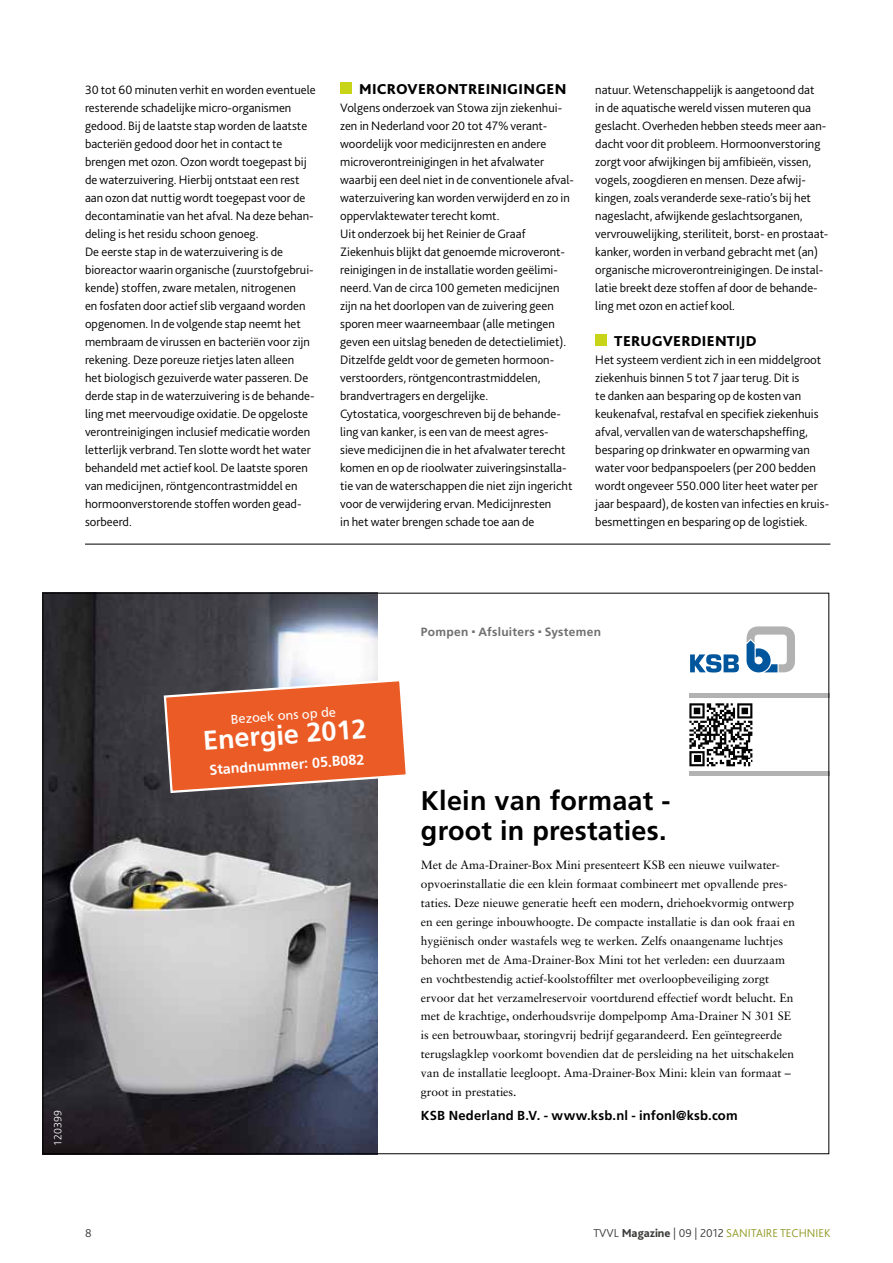
<style>
.page{position:relative;width:893px;height:1263px;background:#fff}
.page>*{position:absolute;margin:0;border:0;box-sizing:border-box;transform-origin:0 0}
.t1{font:700 27px/30px "Frutiger";letter-spacing:.01em;color:#000}
.t2{font:700 27px "Frutiger";color:#fff}
.t3{font:800 15px "Bliss 2";letter-spacing:.02em;color:#000}
.t4{font:700 14.25px "Frutiger";color:#fff}
.t5{font:700 13.05px "Frutiger";letter-spacing:.01em;color:#000}
.t6{font:12.9px "Frutiger";color:#fff}
.t7{font:300 12.75px/18px "Bliss 2";color:#000}
.t8{font:12px/18.9px "Sabon";letter-spacing:-.005em;color:#000}
.t9{font:300 12px "Bliss 2";color:#919b26}
.t10{font:700 12px "Frutiger";letter-spacing:.025em;color:#706f6f}
.t11{font:300 12px "Bliss 2";color:#3c3c3b}
.t12{font:300 10.5px "Frutiger";color:#fff}
.s1{color:#3c3c3b}
.s2{font-weight:800;color:#3c3c3b}
</style>
<div class="page">
<div style="left:340px;top:83px;width:12px;height:11px;background:#c8d418"></div>
<div style="left:595px;top:335px;width:12px;height:11px;background:#c8d418"></div>
<img style="left:45px;top:595px;width:332px;height:557px">
<svg style="left:746px;top:626px;width:49px;height:46px"></svg>
<svg style="left:690px;top:654px;width:49px;height:18px"></svg>
<hr style="left:689px;top:694px;width:140px;height:4px;background:#b2b2b2">
<hr style="left:689px;top:771px;width:140px;height:4px;background:#b2b2b2">
<svg style="left:689px;top:703px;width:64px;height:64px"></svg>
<svg style="left:689px;top:703px;width:63px;height:63px"></svg>
<svg style="left:163px;top:678px;width:243px;height:116px;background:#d7683f"></svg>
<hr style="left:85px;top:544px;width:745px;height:1px;background:#000">
<p class="t7" style="left:85px;top:82px;width:232px">30 tot 60 minuten verhit en worden eventuele resterende schadelijke micro-organismen gedood. Bij de laatste stap worden de laatste bacteriën gedood door het in contact te brengen met ozon. Ozon wordt toegepast bij de waterzuivering. Hierbij ontstaat een rest aan ozon dat nuttig wordt toegepast voor de decontaminatie van het afval. Na deze behan&shy;deling is het residu schoon genoeg.<br>De eerste stap in de waterzuivering is de bioreactor waarin organische (zuurstofgebrui&shy;kende) stoffen, zware metalen, nitrogenen<br>en fosfaten door actief slib vergaand worden opgenomen. In de volgende stap neemt het membraam de virussen en bacteriën voor zijn rekening. Deze poreuze rietjes laten alleen<br>het biologisch gezuiverde water passeren. De derde stap in de waterzuivering is de behande&shy;ling met meervoudige oxidatie. De opgeloste verontreinigingen inclusief medicatie worden letterlijk verbrand. Ten slotte wordt het water behandeld met actief kool. De laatste sporen van medicijnen, röntgencontrastmiddel en hormoonverstorende stoffen worden gead&shy;sorbeerd.</p>
<p class="t3" style="left:359px;top:84px;width:209px">MICROVERONTREINIGINGEN</p>
<p class="t7" style="left:340px;top:100px;width:235px">Volgens onderzoek van Stowa zijn ziekenhui&shy;zen in Nederland voor 20 tot 47% verant&shy;woordelijk voor medicijnresten en andere microverontreinigingen in het afvalwater waarbij een deel niet in de conventionele afval&shy;waterzuivering kan worden verwijderd en zo in oppervlaktewater terecht komt.<br>Uit onderzoek bij het Reinier de Graaf Ziekenhuis blijkt dat genoemde microveront&shy;reinigingen in de installatie worden geëlimi&shy;neerd. Van de circa 100 gemeten medicijnen zijn na het doorlopen van de zuivering geen sporen meer waarneembaar (alle metingen geven een uitslag beneden de detectielimiet).<br>Ditzelfde geldt voor de gemeten hormoon&shy;verstoorders, röntgencontrastmiddelen, brandvertragers en dergelijke.<br>Cytostatica, voorgeschreven bij de behande&shy;ling van kanker, is een van de meest agres&shy;sieve medicijnen die in het afvalwater terecht komen en op de rioolwater zuiveringsinstalla&shy;tie van de waterschappen die niet zijn ingericht voor de verwijdering ervan. Medicijnresten<br>in het water brengen schade toe aan de</p>
<p class="t7" style="left:595px;top:82px;width:235px">natuur. Wetenschappelijk is aangetoond dat<br>in de aquatische wereld vissen muteren qua geslacht. Overheden hebben steeds meer aan&shy;dacht voor dit probleem. Hormoonverstoring zorgt voor afwijkingen bij amfibieën, vissen, vogels, zoogdieren en mensen. Deze afwij&shy;kingen, zoals veranderde sexe-ratio’s bij het nageslacht, afwijkende geslachtsorganen, vervrouwelijking, steriliteit, borst- en prostaat&shy;kanker, worden in verband gebracht met (an) organische microverontreinigingen. De instal&shy;latie breekt deze stoffen af door de behande&shy;ling met ozon en actief kool.</p>
<p class="t3" style="left:614px;top:336px;width:144px">TERUGVERDIENTIJD</p>
<p class="t7" style="left:595px;top:352px;width:235px">Het systeem verdient zich in een middelgroot ziekenhuis binnen 5 tot 7 jaar terug. Dit is<br>te danken aan besparing op de kosten van keukenafval, restafval en specifiek ziekenhuis afval, vervallen van de waterschapsheffing, besparing op drinkwater en opwarming van water voor bedpanspoelers (per 200 bedden wordt ongeveer 550.000 liter heet water per jaar bespaard), de kosten van infecties en kruis&shy;besmettingen en besparing op de logistiek.</p>
<p class="t12" style="left:52px;top:1145px;width:37px;rotate:-90deg">120399</p>
<p class="t6" style="left:230px;top:714px;width:107px;rotate:-4deg">Bezoek ons op de</p>
<h1 class="t2" style="left:202px;top:729px;width:165px;rotate:-4deg">Energie 2012</h1>
<p class="t4" style="left:209px;top:764px;width:157px;rotate:-4deg">Standnummer: 05.B082</p>
<p class="t10" style="left:421px;top:627px;width:182px">Pompen ■ Afsluiters ■ Systemen</p>
<h1 class="t1" style="left:421px;top:788px;width:251px">Klein van formaat - groot in prestaties.</h1>
<p class="t8" style="left:421px;top:856px;width:376px">Met de Ama-Drainer-Box Mini presenteert KSB een nieuwe vuilwater&shy;opvoerinstallatie die een klein formaat combineert met opvallende pres&shy;taties. Deze nieuwe generatie heeft een modern, driehoekvormig ontwerp en een geringe inbouwhoogte. De compacte installatie is dan ook fraai en hygiënisch onder wastafels weg te werken. Zelfs onaangename luchtjes behoren met de Ama-Drainer-Box Mini tot het verleden: een duurzaam en vochtbestendig actief-koolstoffilter met overloopbeveiliging zorgt ervoor dat het verzamelreservoir voortdurend effectief wordt belucht. En met de krachtige, onderhoudsvrije dompelpomp Ama-Drainer N 301 SE is een betrouwbaar, storingvrij bedrijf gegarandeerd. Een geïntegreerde terugslagklep voorkomt bovendien dat de persleiding na het uitschakelen van de installatie leegloopt. Ama-Drainer-Box Mini: klein van formaat – groot in prestaties.</p>
<p class="t5" style="left:421px;top:1110px;width:318px">KSB Nederland B.V. - www.ksb.nl - infonl@ksb.com</p>
<p class="t11" style="left:85px;top:1228px;width:8px">8</p>
<p class="t9" style="left:593px;top:1228px;width:239px"><span class="s1">TVVL</span> <span class="s2">Magazine</span> <span class="s1">| 09 | 2012</span> SANITAIRE TECHNIEK</p>
</div>
